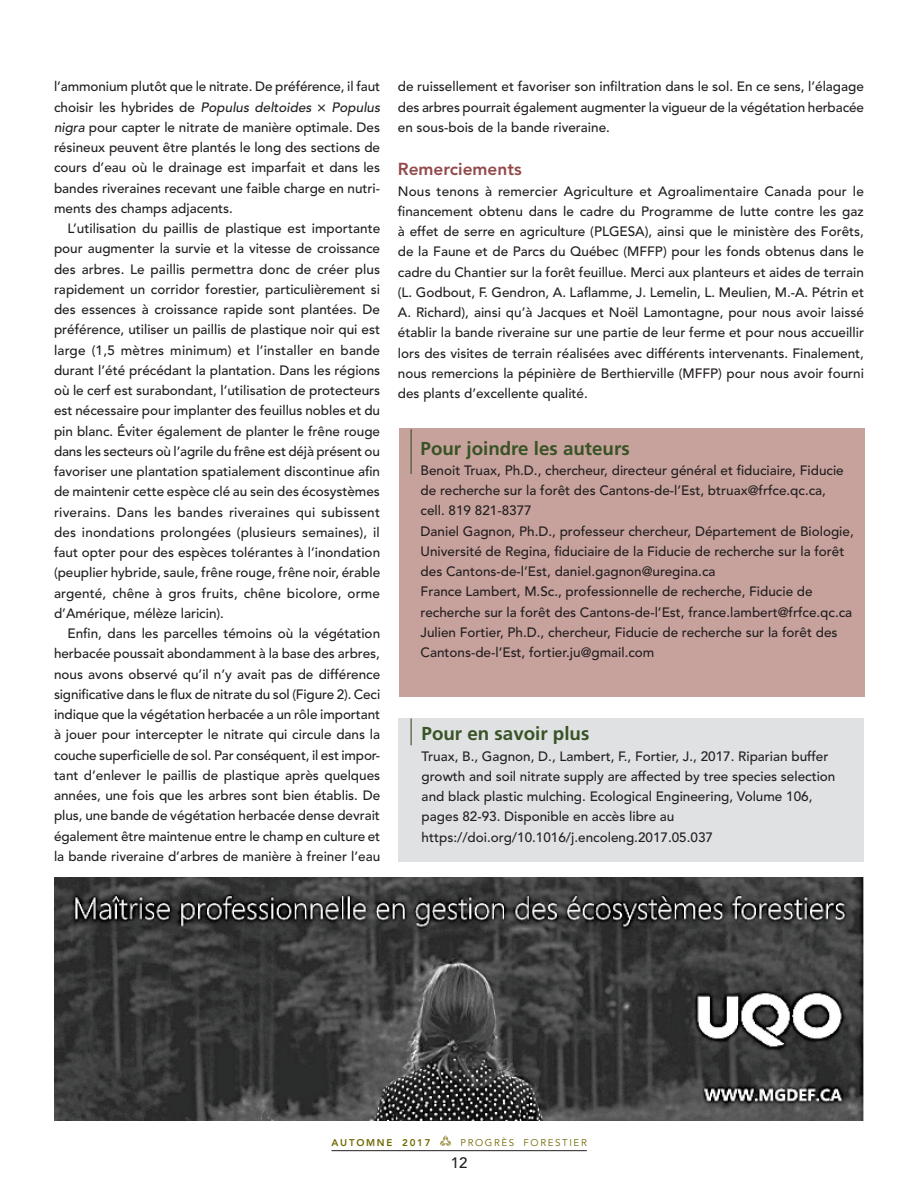
<style>
.page{position:relative;width:918px;height:1188px;background:#fff}
.page>*{position:absolute;margin:0;border:0;box-sizing:border-box;transform-origin:0 0}
.Sous-Titre_Frut_Bold{font:700 18.75px "Frutiger";color:#385325}
.Sous-Titre_Avenir_Bo{font:800 17.25px "Avenir";color:#92494a}
.t1{font:500 15px "Avenir";color:#231f20}
.Texte_Début{font:500 13.5px/20.2px "Avenir";color:#231f20}
.Texte{font:500 13.5px/20.2px "Avenir";color:#231f20;text-align:justify}
.t2{font:9.75px "Avenir";letter-spacing:.165em;color:#706900}
.t3{font:800 9.75px "Avenir";letter-spacing:.175em;color:#706900}
.s1{font-style:italic}
</style>
<div class="page">
<hr style="left:332px;top:1150px;width:255px;height:1px;background:#231f20">
<svg style="left:440px;top:1135px;width:11px;height:11px"></svg>
<div style="left:399px;top:718px;width:465px;height:144px;background:#e0e1e3"></div>
<svg style="left:411px;top:718px;width:1px;height:27px"></svg>
<div style="left:399px;top:429px;width:466px;height:268px;background:#c7a29d"></div>
<hr style="left:411px;top:429px;width:1px;height:45px;background:#385325">
<img style="left:54px;top:878px;width:810px;height:242px">
<p class="Texte_Début" style="left:54px;top:77px;width:328px;text-align:justify">l’ammonium plutôt que le nitrate. De préférence, il faut choisir les hybrides de <span class="s1">Populus deltoides</span> × <span class="s1">Populus nigra</span> pour capter le nitrate de manière optimale. Des résineux peuvent être plantés le long des sections de cours d’eau où le drainage est imparfait et dans les bandes riveraines recevant une faible charge en nutri&shy;ments des champs adjacents.</p>
<p class="Texte" style="left:54px;top:219px;width:328px;text-indent:14px">L’utilisation du paillis de plastique est importante pour augmenter la survie et la vitesse de croissance des arbres. Le paillis permettra donc de créer plus rapidement un corridor forestier, particulièrement si des essences à croissance rapide sont plantées. De préférence, utiliser un paillis de plastique noir qui est large (1,5 mètres minimum) et l’installer en bande durant l’été précédant la plantation. Dans les régions où le cerf est surabondant, l’utilisation de protecteurs est nécessaire pour implanter des feuillus nobles et du pin blanc. Éviter également de planter le frêne rouge dans les secteurs où l’agrile du frêne est déjà présent ou favoriser une plantation spatialement discontinue afin de maintenir cette espèce clé au sein des écosystèmes riverains. Dans les bandes riveraines qui subissent des inondations prolongées (plusieurs semaines), il faut opter pour des espèces tolérantes à l’inondation (peuplier hybride, saule, frêne rouge, frêne noir, érable argenté, chêne à gros fruits, chêne bicolore, orme d’Amérique, mélèze laricin).</p>
<p class="Texte" style="left:54px;top:624px;width:328px;text-indent:14px">Enfin, dans les parcelles témoins où la végétation herbacée poussait abondamment à la base des arbres, nous avons observé qu’il n’y avait pas de différence significative dans le flux de nitrate du sol (Figure 2). Ceci indique que la végétation herbacée a un rôle important à jouer pour intercepter le nitrate qui circule dans la couche superficielle de sol. Par conséquent, il est impor&shy;tant d’enlever le paillis de plastique après quelques années, une fois que les arbres sont bien établis. De plus, une bande de végétation herbacée dense devrait également être maintenue entre le champ en culture et la bande riveraine d’arbres de manière à freiner l’eau</p>
<p class="Texte" style="left:398px;top:77px;width:468px">de ruissellement et favoriser son infiltration dans le sol. En ce sens, l’élagage des arbres pourrait également augmenter la vigueur de la végétation herbacée en sous-bois de la bande riveraine.</p>
<p class="Sous-Titre_Avenir_Bo" style="left:398px;top:159px;width:125px">Remerciements</p>
<p class="Texte_Début" style="left:398px;top:181px;width:468px;text-align:justify">Nous tenons à remercier Agriculture et Agroalimentaire Canada pour le financement obtenu dans le cadre du Programme de lutte contre les gaz à effet de serre en agriculture (PLGESA), ainsi que le ministère des Forêts, de la Faune et de Parcs du Québec (MFFP) pour les fonds obtenus dans le cadre du Chantier sur la forêt feuillue. Merci aux planteurs et aides de terrain (L. Godbout, F. Gendron, A. Laflamme, J. Lemelin, L. Meulien, M.-A. Pétrin et A. Richard), ainsi qu’à Jacques et Noël Lamontagne, pour nous avoir laissé établir la bande riveraine sur une partie de leur ferme et pour nous accueillir lors des visites de terrain réalisées avec différents intervenants. Finalement, nous remercions la pépinière de Berthierville (MFFP) pour nous avoir fourni des plants d’excellente qualité.</p>
<p class="Sous-Titre_Frut_Bold" style="left:421px;top:437px;width:211px">Pour joindre les auteurs</p>
<p class="Texte_Début" style="left:421px;top:461px;width:425px">Benoit Truax, Ph.D., chercheur, directeur général et fiduciaire, Fiducie de recherche sur la forêt des Cantons-de-l’Est, btruax@frfce.qc.ca, cell. 819 821-8377</p>
<p class="Texte_Début" style="left:421px;top:521px;width:435px">Daniel Gagnon, Ph.D., professeur chercheur, Département de Biologie,<br>Université de Regina, fiduciaire de la Fiducie de recherche sur la forêt des Cantons-de-l’Est, daniel.gagnon@uregina.ca</p>
<p class="Texte_Début" style="left:421px;top:582px;width:433px">France Lambert, M.Sc., professionnelle de recherche, Fiducie de recherche sur la forêt des Cantons-de-l’Est, france.lambert@frfce.qc.ca</p>
<p class="Texte_Début" style="left:421px;top:623px;width:418px">Julien Fortier, Ph.D., chercheur, Fiducie de recherche sur la forêt des<br>Cantons-de-l’Est, fortier.ju@gmail.com</p>
<p class="Sous-Titre_Frut_Bold" style="left:422px;top:723px;width:169px">Pour en savoir plus</p>
<p class="Texte_Début" style="left:422px;top:746px;width:415px">Truax, B., Gagnon, D., Lambert, F., Fortier, J., 2017. Riparian buffer growth and soil nitrate supply are affected by tree species selection and black plastic mulching. Ecological Engineering, Volume 106, pages 82-93. Disponible en accès libre au</p>
<p class="Texte_Début" style="left:422px;top:827px;width:293px">https://doi.org/10.1016/j.encoleng.2017.05.037</p>
<p class="t3" style="left:332px;top:1137px;width:100px">AUTOMNE 2017</p>
<p class="t2" style="left:461px;top:1137px;width:128px">PROGRÈS FORESTIER</p>
<p class="t1" style="left:451px;top:1154px;width:18px">12</p>
</div>
